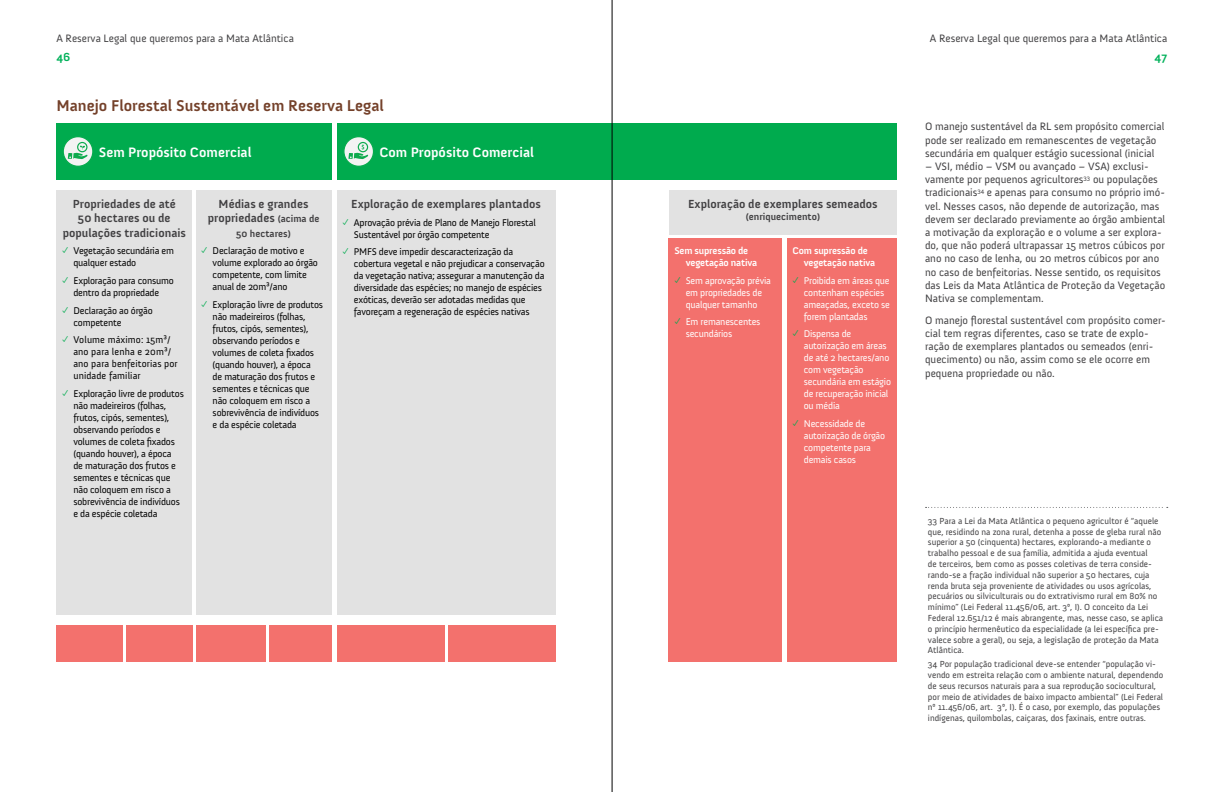
<style>
.page{position:relative;width:1224px;height:792px;background:#fff}
.page>*{position:absolute;margin:0;border:0;box-sizing:border-box;transform-origin:0 0}
.t1{font:700 16px "Anivers";color:#74412a}
.t2{font:700 14px "Anivers";color:#fff}
.t3{font:700 12px/14.4px "Anivers";color:#414042;text-align:center}
.t4{font:700 12px "Anivers";color:#00b15a}
.t5{font:11px/13.2px "Anivers";color:#414042}
.t6{font:10px/12px "Anivers";letter-spacing:-.02em;color:#000}
.t7{font:10px/12px "Anivers";letter-spacing:-.02em;color:#fff}
.t8{font:10px/12px "Anivers";letter-spacing:.01em;color:#000}
.t9{font:700 10px/12px "Anivers";letter-spacing:-.02em;color:#fff}
.t10{font:700 10px "Anivers";color:#414042}
.t11{font:9px/10.8px "Anivers";color:#414042}
.s1{font-family:"Apple Myungjo";color:#00ab4e}
.s2{font-size:10px}
.s3{font-style:italic}
</style>
<div class="page">
<div style="left:56px;top:123px;width:276px;height:57px;background:#00ab4e"></div>
<div style="left:56px;top:190px;width:136px;height:425px;background:#e2e2e2"></div>
<div style="left:337px;top:190px;width:218px;height:425px;background:#e2e2e2"></div>
<div style="left:669px;top:238px;width:113px;height:423px;background:#f3716d"></div>
<div style="left:787px;top:238px;width:110px;height:423px;background:#f3716d"></div>
<div style="left:337px;top:625px;width:107px;height:36px;background:#f3716d"></div>
<div style="left:196px;top:625px;width:69px;height:36px;background:#f3716d"></div>
<div style="left:56px;top:625px;width:67px;height:36px;background:#f3716d"></div>
<div style="left:448px;top:625px;width:107px;height:36px;background:#f3716d"></div>
<div style="left:269px;top:625px;width:63px;height:36px;background:#f3716d"></div>
<div style="left:126px;top:625px;width:66px;height:36px;background:#f3716d"></div>
<div style="left:337px;top:123px;width:560px;height:57px;background:#00ab4e"></div>
<div style="left:196px;top:190px;width:136px;height:425px;background:#e2e2e2"></div>
<div style="left:669px;top:190px;width:228px;height:45px;background:#e2e2e2"></div>
<svg style="left:344px;top:136px;width:30px;height:31px"></svg>
<svg style="left:63px;top:136px;width:30px;height:31px"></svg>
<svg style="left:926px;top:507px;width:242px;height:1px"></svg>
<hr style="left:612px;top:0;width:1px;height:792px;background:#000">
<p class="t5" style="left:56px;top:32px;width:239px">A Reserva Legal que queremos para a Mata Atlântica</p>
<p class="t5" style="left:930px;top:32px;width:239px">A Reserva Legal que queremos para a Mata Atlântica</p>
<h3 class="t4" style="left:56px;top:51px;width:16px">46</h3>
<h3 class="t4" style="left:1155px;top:51px;width:14px">47</h3>
<h1 class="t1" style="left:56px;top:97px;width:329px">Manejo Florestal Sustentável em Reserva Legal</h1>
<h2 class="t2" style="left:99px;top:145px;width:154px">Sem Propósito Comercial</h2>
<h3 class="t3" style="left:63px;top:197px;width:125px">Propriedades de até<br>50 hectares ou de populações tradicionais</h3>
<p class="t6" style="left:73px;top:245px;width:102px;text-indent:-11px"><span class="s1">✓</span> Vegetação secundária em qualquer estado</p>
<p class="t6" style="left:62px;top:275px;width:113px;text-align:center"><span class="s1">✓</span> Exploração para consumo dentro da propriedade</p>
<p class="t6" style="left:73px;top:304px;width:81px;text-indent:-11px"><span class="s1">✓</span> Declaração ao órgão competente</p>
<p class="t8" style="left:73px;top:334px;width:106px;text-indent:-11px"><span class="s1">✓</span> Volume máximo: 15m³/ ano para lenha e 20m³/ ano para benfeitorias por unidade familiar</p>
<p class="t6" style="left:73px;top:388px;width:112px;text-indent:-11px"><span class="s1">✓</span> Exploração livre de produtos não madeireiros (folhas, frutos, cipós, sementes), observando períodos e volumes de coleta fixados (quando houver), a época<br>de maturação dos frutos e sementes e técnicas que não coloquem em risco a sobrevivência de indivíduos e da espécie coletada</p>
<h2 class="t2" style="left:379px;top:145px;width:156px">Com Propósito Comercial</h2>
<h3 class="t3" style="left:208px;top:197px;width:113px">Médias e grandes propriedades <span class="s2">(acima de</span></h3>
<p class="t10" style="left:236px;top:228px;width:56px">50 hectares)</p>
<p class="t6" style="left:213px;top:245px;width:107px;text-indent:-11px"><span class="s1">✓</span> Declaração de motivo e volume explorado ao órgão competente, com limite anual de 20m³/ano</p>
<p class="t6" style="left:213px;top:299px;width:112px;text-indent:-11px"><span class="s1">✓</span> Exploração livre de produtos não madeireiros (folhas, frutos, cipós, sementes), observando períodos e volumes de coleta fixados (quando houver), a época<br>de maturação dos frutos e sementes e técnicas que não coloquem em risco a sobrevivência de indivíduos e da espécie coletada</p>
<h3 class="t3" style="left:351px;top:197px;width:191px">Exploração de exemplares plantados</h3>
<p class="t6" style="left:354px;top:216px;width:183px;text-indent:-11px"><span class="s1">✓</span> Aprovação prévia de Plano de Manejo Florestal<br>Sustentável por órgão competente</p>
<p class="t6" style="left:354px;top:246px;width:192px;text-indent:-11px"><span class="s1">✓</span> PMFS deve impedir descaracterização da cobertura vegetal e não prejudicar a conservação da vegetação nativa; assegurar a manutenção da diversidade das espécies; no manejo de espécies exóticas, deverão ser adotadas medidas que favoreçam a regeneração de espécies nativas</p>
<p class="t9" style="left:686px;top:245px;width:73px;text-indent:-11px">Sem supressão de vegetação nativa</p>
<h3 class="t3" style="left:688px;top:197px;width:191px">Exploração de exemplares semeados</h3>
<p class="t10" style="left:746px;top:211px;width:76px">(enriquecimento)</p>
<p class="t9" style="left:804px;top:245px;width:73px;text-indent:-11px">Com supressão de vegetação nativa</p>
<p class="t7" style="left:804px;top:275px;width:88px;text-indent:-11px"><span class="s1">✓</span> Proibida em áreas que contenham espécies ameaçadas, exceto se forem plantadas</p>
<p class="t7" style="left:804px;top:328px;width:89px;text-indent:-11px"><span class="s1">✓</span> Dispensa de autorização em áreas de até 2 hectares/ano com vegetação secundária em estágio de recuperação inicial ou média</p>
<p class="t7" style="left:804px;top:418px;width:83px;text-indent:-11px"><span class="s1">✓</span> Necessidade de autorização de órgão competente para demais casos</p>
<p class="t7" style="left:674px;top:275px;width:98px;text-align:center"><span class="s1">✓</span> Sem aprovação prévia em propriedades de qualquer tamanho</p>
<p class="t7" style="left:686px;top:316px;width:76px;text-indent:-11px"><span class="s1">✓</span> Em remanescentes secundários</p>
<p class="t5" style="left:925px;top:120px;width:241px">O manejo sustentável da RL sem propósito comercial pode ser realizado em remanescentes de vegetação secundária em qualquer estágio sucessional (inicial</p>
<p class="t5" style="left:925px;top:160px;width:242px">– VSI, médio <span class="s3">–</span> VSM ou avançado <span class="s3">–</span> VSA) exclusi&shy;vamente por pequenos agricultores<sup>33</sup> ou populações tradicionais<sup>34</sup> e apenas para consumo no próprio imó&shy;vel. Nesses casos, não depende de autorização, mas devem ser declarado previamente ao órgão ambiental a motivação da exploração e o volume a ser explora&shy;do, que não poderá ultrapassar 15 metros cúbicos por ano no caso de lenha, ou 20 metros cúbicos por ano no caso de benfeitorias. Nesse sentido, os requisitos das Leis da Mata Atlântica de Proteção da Vegetação Nativa se complementam.</p>
<p class="t5" style="left:925px;top:314px;width:242px">O manejo florestal sustentável com propósito comer&shy;cial tem regras diferentes, caso se trate de explo&shy;ração de exemplares plantados ou semeados (enri&shy;quecimento) ou não, assim como se ele ocorre em pequena propriedade ou não.</p>
<p class="t11" style="left:928px;top:516px;width:237px">33 Para a Lei da Mata Atlântica o pequeno agricultor é “aquele que, residindo na zona rural, detenha a posse de gleba rural não superior a 50 (cinquenta) hectares, explorando-a mediante o trabalho pessoal e de sua família, admitida a ajuda eventual<br>de terceiros, bem como as posses coletivas de terra conside&shy;rando-se a fração individual não superior a 50 hectares, cuja renda bruta seja proveniente de atividades ou usos agrícolas, pecuários ou silviculturais ou do extrativismo rural em 80% no mínimo” (Lei Federal 11.456/06, art. 3º, I). O conceito da Lei Federal 12.651/12 é mais abrangente, mas, nesse caso, se aplica o princípio hermenêutico da especialidade (a lei específica pre&shy;valece sobre a geral), ou seja, a legislação de proteção da Mata Atlântica.</p>
<p class="t11" style="left:928px;top:659px;width:237px">34 Por população tradicional deve-se entender “população vi&shy;vendo em estreita relação com o ambiente natural, dependendo de seus recursos naturais para a sua reprodução sociocultural, por meio de atividades de baixo impacto ambiental” (Lei Federal nº 11.456/06, art. 3º, I). É o caso, por exemplo, das populações indígenas, quilombolas, caiçaras, dos faxinais, entre outras.</p>
</div>
